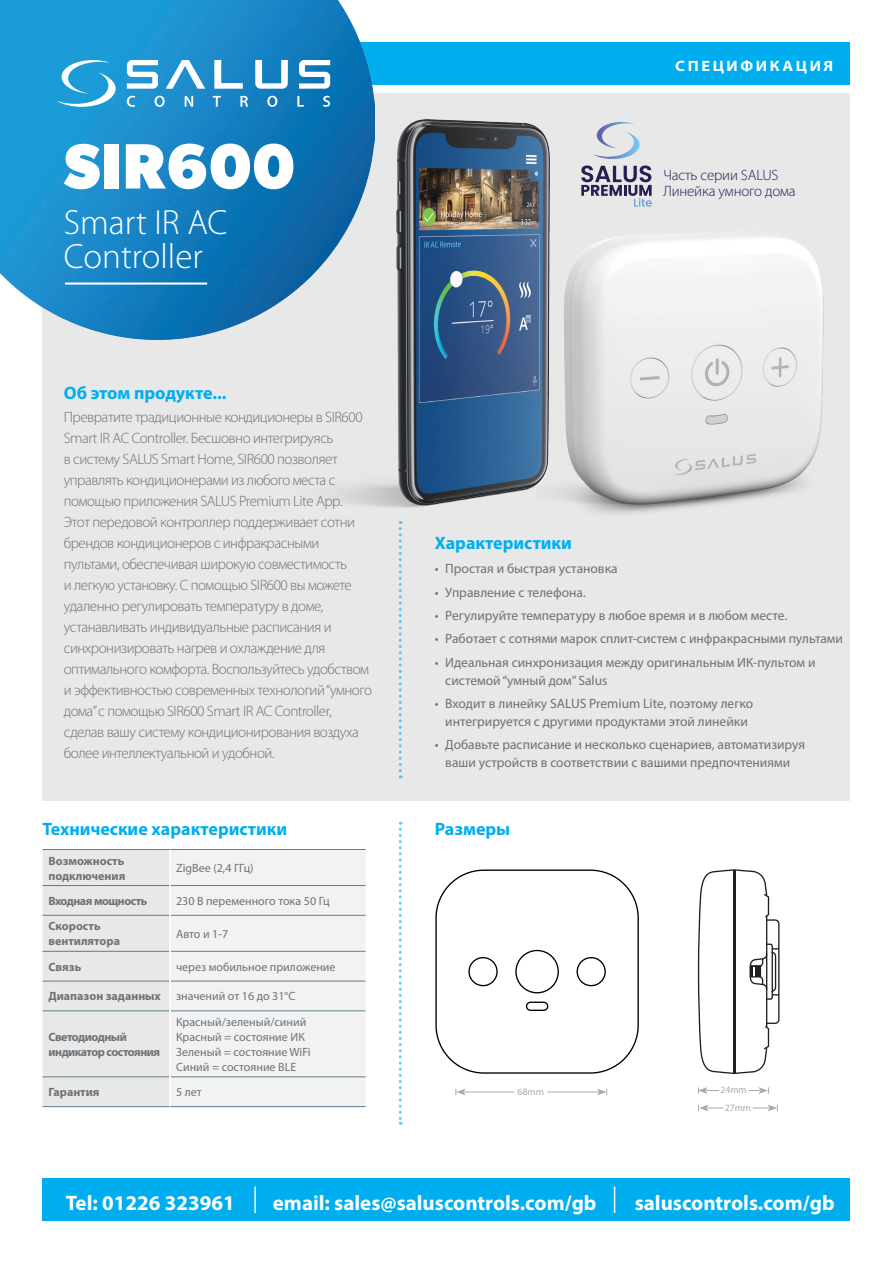
<style>
.page{position:relative;width:893px;height:1263px;background:#fff}
.page>*{position:absolute;margin:0;border:0;box-sizing:border-box;transform-origin:0 0}
.t1{font:700 64.2px "Gibson";letter-spacing:.01em;color:#fff}
.t2{font:300 35.1px "Myriad Pro";color:#fff}
.t3{font:700 21px "Myriad Pro";color:#fff}
.Specifictaions{font:700 18px "Myriad Pro";color:#00aeef}
.Description{font:700 18px "Myriad Pro";letter-spacing:-.005em;color:#00aeef}
.Description-2{font:300 15px/21px "Myriad Pro";letter-spacing:-.03em;color:#6c7276}
.Description-3{font:300 15px/16.5px "Myriad Pro";letter-spacing:-.01em;color:#211e54}
.t4{font:700 semi-expanded 15px "Myriad Pro";letter-spacing:.175em;color:#fff}
.t5{font:13.5px/18px "Myriad Pro";color:#6c7276;text-align:center}
.Specifictaions-2{font:12px "Myriad Pro";color:#6c7276}
.Specifictaions-3{font:700 12px/15px "Myriad Pro";letter-spacing:-.005em;color:#6c7276}
.Specifictaions-4{font:700 12px/15px "Myriad Pro";letter-spacing:-.04em;color:#6c7276}
.t6{font:9.75px "Myriad Pro";color:#a7a9ac}
</style>
<div class="page">
<div style="left:42px;top:94px;width:808px;height:707px;background:#e8e8e9"></div>
<div style="left:43px;top:43px;width:807px;height:42px;background:#00aeef"></div>
<div style="left:43px;top:1178px;width:807px;height:42px;background:#00aeef"></div>
<hr style="left:254px;top:1186px;width:2px;height:27px;background:#fff">
<svg style="left:614px;top:1186px;width:1px;height:27px"></svg>
<svg style="left:399px;top:822px;width:3px;height:303px"></svg>
<svg style="left:399px;top:552px;width:3px;height:226px"></svg>
<div style="left:43px;top:850px;width:126px;height:256px;background:#e8e8e9"></div>
<div style="left:171px;top:850px;width:195px;height:256px;background:#f3f2f3"></div>
<hr style="left:43px;top:849px;width:127px;height:1px;background:#607d8b">
<hr style="left:170px;top:849px;width:196px;height:1px;background:#607d8b">
<hr style="left:43px;top:885px;width:126px;height:1px;background:#607d8b">
<hr style="left:171px;top:885px;width:195px;height:1px;background:#607d8b">
<hr style="left:43px;top:915px;width:126px;height:1px;background:#607d8b">
<hr style="left:171px;top:915px;width:195px;height:1px;background:#607d8b">
<hr style="left:43px;top:951px;width:126px;height:1px;background:#607d8b">
<hr style="left:171px;top:951px;width:195px;height:1px;background:#607d8b">
<hr style="left:43px;top:981px;width:126px;height:1px;background:#607d8b">
<hr style="left:171px;top:981px;width:195px;height:1px;background:#607d8b">
<hr style="left:43px;top:1010px;width:126px;height:1px;background:#607d8b">
<hr style="left:171px;top:1010px;width:195px;height:1px;background:#607d8b">
<hr style="left:43px;top:1076px;width:126px;height:1px;background:#607d8b">
<hr style="left:171px;top:1076px;width:195px;height:1px;background:#607d8b">
<hr style="left:43px;top:1106px;width:127px;height:1px;background:#607d8b">
<hr style="left:170px;top:1106px;width:196px;height:1px;background:#607d8b">
<img style="left:0;top:0;width:374px;height:339px">
<svg style="left:299px;top:60px;width:31px;height:26px"></svg>
<svg style="left:255px;top:60px;width:33px;height:26px"></svg>
<svg style="left:166px;top:60px;width:39px;height:29px"></svg>
<svg style="left:214px;top:60px;width:29px;height:29px"></svg>
<svg style="left:57px;top:60px;width:59px;height:47px;background:#4ab0df"></svg>
<svg style="left:127px;top:96px;width:8px;height:11px"></svg>
<svg style="left:155px;top:96px;width:10px;height:11px"></svg>
<svg style="left:185px;top:96px;width:8px;height:11px"></svg>
<svg style="left:213px;top:96px;width:8px;height:11px"></svg>
<svg style="left:127px;top:60px;width:31px;height:29px"></svg>
<hr style="left:65px;top:282px;width:142px;height:3px;background:#fff">
<div style="left:515px;top:950px;width:44px;height:43px;border:1px solid #000001;border-radius:50%"></div>
<div style="left:576px;top:957px;width:30px;height:29px;border:1px solid #000001;border-radius:50%"></div>
<div style="left:468px;top:957px;width:30px;height:29px;border:1px solid #000001;border-radius:50%"></div>
<div style="left:435px;top:869px;width:204px;height:205px;border:1px solid #000001;border-radius:48px"></div>
<div style="left:526px;top:1001px;width:22px;height:10px;border:1px solid #000001;border-radius:4px"></div>
<svg style="left:697px;top:870px;width:83px;height:204px"></svg>
<hr style="left:547px;top:1092px;width:52px;height:1px;background:#a7a9ac">
<hr style="left:463px;top:1092px;width:51px;height:1px;background:#a7a9ac">
<svg style="left:456px;top:1088px;width:10px;height:7px"></svg>
<svg style="left:597px;top:1088px;width:10px;height:7px"></svg>
<svg style="left:698px;top:1087px;width:21px;height:7px"></svg>
<svg style="left:749px;top:1087px;width:20px;height:7px"></svg>
<svg style="left:698px;top:1104px;width:26px;height:7px"></svg>
<svg style="left:753px;top:1104px;width:25px;height:7px"></svg>
<img style="left:236px;top:86px;width:355px;height:463px">
<img style="left:536px;top:217px;width:288px;height:318px">
<svg style="left:593px;top:122px;width:47px;height:37px"></svg>
<svg style="left:581px;top:165px;width:71px;height:42px"></svg>
<p class="t1" style="left:64px;top:128px;width:233px">SIR600</p>
<p class="t2" style="left:64px;top:203px;width:165px">Smart IR AC</p>
<p class="t2" style="left:64px;top:237px;width:141px">Controller</p>
<p class="Description" style="left:64px;top:381px;width:164px">Об этом продукте...</p>
<p class="Description-2" style="left:64px;top:406px;width:310px">Превратите традиционные кондиционеры в SIR600<br>Smart IR AC Controller. Бесшовно интегрируясь<br>в систему SALUS Smart Home, SIR600 позволяет управлять кондиционерами из любого места с помощью приложения SALUS Premium Lite App.<br>Этот передовой контроллер поддерживает сотни брендов кондиционеров с инфракрасными пультами, обеспечивая широкую совместимость<br>и легкую установку. С помощью SIR600 вы можете удаленно регулировать температуру в доме, устанавливать индивидуальные расписания и синхронизировать нагрев и охлаждение для оптимального комфорта. Воспользуйтесь удобством и эффективностью современных технологий “умного дома” с помощью SIR600 Smart IR AC Controller, сделав вашу систему кондиционирования воздуха более интеллектуальной и удобной.</p>
<p class="Specifictaions" style="left:43px;top:817px;width:246px">Технические характеристики</p>
<p class="Specifictaions-3" style="left:49px;top:852px;width:78px">Возможность подключения</p>
<p class="Specifictaions-2" style="left:176px;top:861px;width:79px">ZigBee (2,4 ГГц)</p>
<p class="Specifictaions-4" style="left:49px;top:893px;width:101px">Входная мощность</p>
<p class="Specifictaions-2" style="left:176px;top:893px;width:155px">230 В переменного тока 50 Гц</p>
<p class="Specifictaions-3" style="left:49px;top:918px;width:73px">Скорость вентилятора</p>
<p class="Specifictaions-2" style="left:176px;top:926px;width:54px">Авто и 1-7</p>
<p class="Specifictaions-3" style="left:49px;top:959px;width:34px">Связь</p>
<p class="Specifictaions-2" style="left:176px;top:959px;width:161px">через мобильное приложение</p>
<p class="Specifictaions-3" style="left:49px;top:988px;width:114px">Диапазон заданных</p>
<p class="Specifictaions-2" style="left:176px;top:989px;width:121px">значений от 16 до 31°C</p>
<p class="Specifictaions-4" style="left:49px;top:1029px;width:113px">Светодиодный индикатор состояния</p>
<p class="Specifictaions-2" style="left:176px;top:1014px;width:132px">Красный/зеленый/синий</p>
<p class="Specifictaions-2" style="left:176px;top:1029px;width:130px">Красный = состояние ИК</p>
<p class="Specifictaions-2" style="left:176px;top:1044px;width:136px">Зеленый = состояние WiFi</p>
<p class="Specifictaions-2" style="left:176px;top:1059px;width:122px">Синий = состояние BLE</p>
<p class="Specifictaions-3" style="left:49px;top:1084px;width:53px">Гарантия</p>
<p class="Specifictaions-2" style="left:176px;top:1085px;width:27px">5 лет</p>
<p class="t4" style="left:675px;top:56px;width:160px">СПЕЦИФИКАЦИЯ</p>
<p class="Description-3" style="left:663px;top:167px;width:134px">Часть серии SALUS<br>Линейка умного дома</p>
<p class="Specifictaions" style="left:435px;top:531px;width:139px">Характеристики</p>
<p class="t5" style="left:435px;top:560px;width:185px">• Простая и быстрая установка</p>
<p class="t5" style="left:435px;top:583px;width:153px">• Управление с телефона.</p>
<p class="t5" style="left:435px;top:606px;width:354px">• Регулируйте температуру в любое время и в любом месте.</p>
<p class="t5" style="left:435px;top:629px;width:410px">• Работает с сотнями марок сплит-систем с инфракрасными пультами</p>
<p class="t5" style="left:445px;top:653px;width:372px;text-align:left;text-indent:-11px">• Идеальная синхронизация между оригинальным ИК-пультом и системой “умный дом” Salus</p>
<p class="t5" style="left:435px;top:694px;width:320px">• Входит в линейку SALUS Premium Lite, поэтому легко интегрируется с другими продуктами этой линейки</p>
<p class="t5" style="left:435px;top:735px;width:372px">• Добавьте расписание и несколько сценариев, автоматизируя ваши устройств в соответствии с вашими предпочтениями</p>
<p class="Specifictaions" style="left:435px;top:817px;width:77px">Размеры</p>
<p class="t6" style="left:518px;top:1085px;width:28px">68mm</p>
<p class="t6" style="left:720px;top:1084px;width:28px">24mm</p>
<p class="t6" style="left:725px;top:1101px;width:28px">27mm</p>
<p class="t3" style="left:66px;top:1189px;width:170px">Tel: 01226 323961</p>
<p class="t3" style="left:273px;top:1189px;width:325px">email: sales@saluscontrols.com/gb</p>
<p class="t3" style="left:635px;top:1189px;width:201px">saluscontrols.com/gb</p>
</div>
